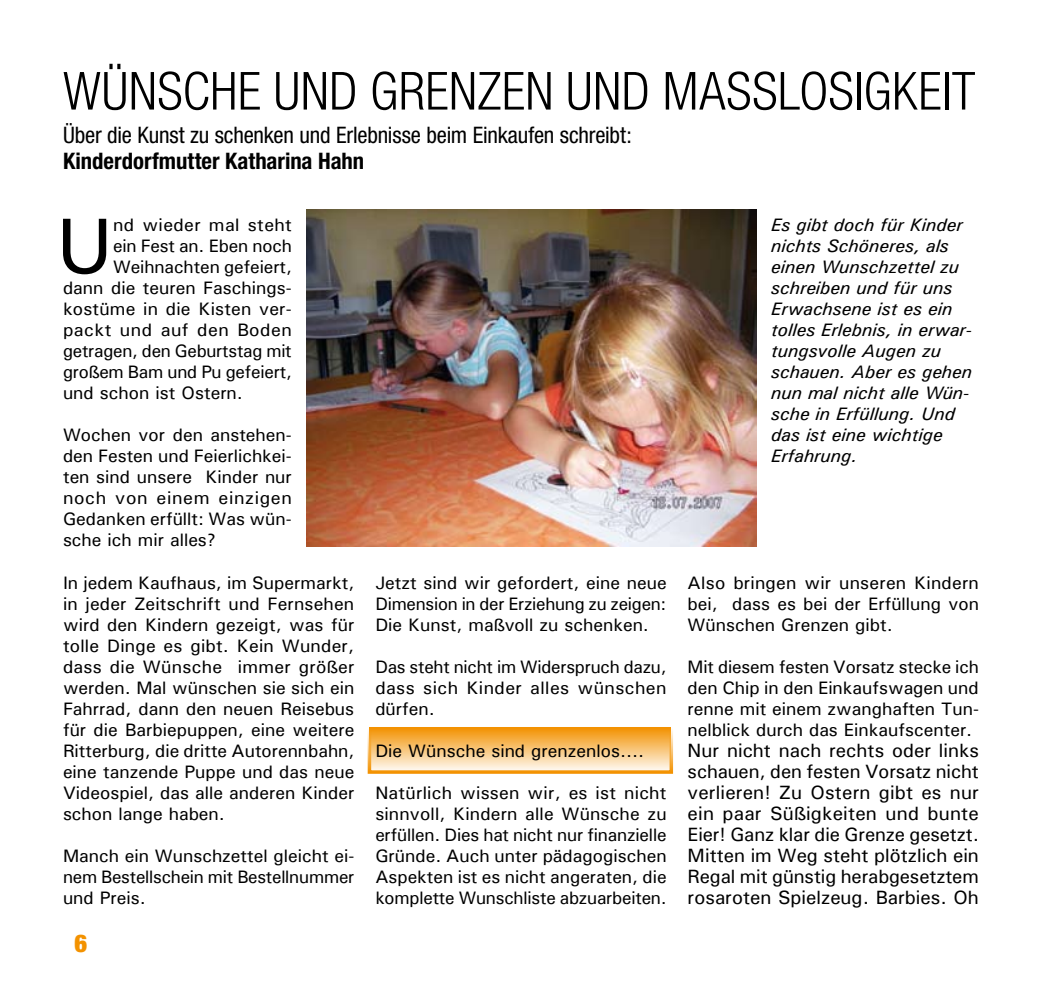
<style>
.page{position:relative;width:1042px;height:993px;background:#fff}
.page>*{position:absolute;margin:0;border:0;box-sizing:border-box;transform-origin:0 0}
.t1{font:500 78.92px "Univers";color:#000}
.t2{font:300 condensed 52.5px "Helvetica Neue";letter-spacing:.01em;color:#000}
.t3{font:900 condensed 24.5px "Helvetica Neue";color:#f39200}
.t4{font:condensed 22.75px "Helvetica Neue";letter-spacing:-.01em;color:#000}
.t5{font:700 condensed 22.75px "Helvetica Neue";color:#000}
.t6{font:500 19.25px/21px "Univers";color:#000;text-align:justify}
.t7{font:500 18.03px/21px "Univers";color:#000;text-align:justify}
.t8{font:italic 500 18.03px/21px "Univers";color:#000}
.t9{font:500 18.03px "Univers";letter-spacing:.025em;color:#000}
.t10{font:500 18.03px "Univers";letter-spacing:.02em;color:#000}
</style>
<div class="page">
<svg style="left:373px;top:730px;width:295px;height:38px;background:#f8c477"></svg>
<div style="left:368px;top:725px;width:305px;height:48px;border:4px solid #f39200"></div>
<img style="left:307px;top:210px;width:449px;height:336px">
<h2 class="t2" style="left:63px;top:61px;width:914px">WÜNSCHE UND GRENZEN UND MASSLOSIGKEIT</h2>
<p class="t4" style="left:63px;top:122px;width:570px">Über die Kunst zu schenken und Erlebnisse beim Einkaufen schreibt:</p>
<p class="t5" style="left:63px;top:147px;width:303px">Kinderdorfmutter Katharina Hahn</p>
<h1 class="t1" style="left:56px;top:195px;width:58px">U</h1>
<p class="t10" style="left:113px;top:213px;width:180px">nd wieder mal steht</p>
<p class="t7" style="left:113px;top:235px;width:180px">ein Fest an. Eben noch</p>
<p class="t7" style="left:113px;top:256px;width:180px">Weihnachten gefeiert,</p>
<p class="t7" style="left:63px;top:277px;width:230px">dann die teuren Faschings-</p>
<p class="t7" style="left:63px;top:298px;width:230px">kostüme in die Kisten ver-</p>
<p class="t9" style="left:63px;top:318px;width:230px">packt und auf den Boden</p>
<p class="t7" style="left:63px;top:340px;width:230px">getragen, den Geburtstag mit</p>
<p class="t7" style="left:63px;top:361px;width:230px">großem Bam und Pu gefeiert,</p>
<p class="t7" style="left:63px;top:382px;width:181px">und schon ist Ostern.</p>
<p class="t7" style="left:63px;top:424px;width:230px">Wochen vor den anstehen&shy;den Festen und Feierlichkei&shy;ten sind unsere Kinder nur noch von einem einzigen Gedanken erfüllt: Was wün&shy;sche ich mir alles?</p>
<p class="t7" style="left:63px;top:571px;width:293px">In jedem Kaufhaus, im Supermarkt, in jeder Zeitschrift und Fernsehen wird den Kindern gezeigt, was für tolle Dinge es gibt. Kein Wunder, dass die Wünsche immer größer werden. Mal wünschen sie sich ein Fahrrad, dann den neuen Reisebus für die Barbiepuppen, eine weitere Ritterburg, die dritte Autorennbahn, eine tanzende Puppe und das neue Videospiel, das alle anderen Kinder schon lange haben.</p>
<p class="t7" style="left:63px;top:844px;width:293px">Manch ein Wunschzettel gleicht ei&shy;nem Bestellschein mit Bestellnummer und Preis.</p>
<h3 class="t3" style="left:74px;top:927px;width:14px">6</h3>
<p class="t7" style="left:375px;top:571px;width:293px">Jetzt sind wir gefordert, eine neue Dimension in der Erziehung zu zeigen:<br>Die Kunst, maßvoll zu schenken.</p>
<p class="t7" style="left:375px;top:655px;width:293px">Das steht nicht im Widerspruch dazu, dass sich Kinder alles wünschen dürfen.</p>
<p class="t7" style="left:375px;top:739px;width:270px">Die Wünsche sind grenzenlos....</p>
<p class="t7" style="left:375px;top:781px;width:293px">Natürlich wissen wir, es ist nicht sinnvoll, Kindern alle Wünsche zu erfüllen. Dies hat nicht nur finanzielle Gründe. Auch unter pädagogischen Aspekten ist es nicht angeraten, die komplette Wunschliste abzuarbeiten.</p>
<p class="t8" style="left:771px;top:214px;width:203px">Es gibt doch für Kinder nichts Schöneres, als einen Wunschzettel zu schreiben und für uns<br>Erwachsene ist es ein tolles Erlebnis, in erwar&shy;tungsvolle Augen zu schauen. Aber es gehen nun mal nicht alle Wün&shy;sche in Erfüllung. Und das ist eine wichtige<br>Erfahrung.</p>
<p class="t7" style="left:687px;top:571px;width:293px">Also bringen wir unseren Kindern bei, dass es bei der Erfüllung von Wünschen Grenzen gibt.</p>
<p class="t7" style="left:687px;top:655px;width:293px">Mit diesem festen Vorsatz stecke ich den Chip in den Einkaufswagen und renne mit einem zwanghaften Tun&shy;nelblick durch das Einkaufscenter.</p>
<p class="t6" style="left:687px;top:738px;width:293px">Nur nicht nach rechts oder links schauen, den festen Vorsatz nicht verlieren! Zu Ostern gibt es nur ein paar Süßigkeiten und bunte Eier! Ganz klar die Grenze gesetzt.<br>Mitten im Weg steht plötzlich ein Regal mit günstig herabgesetztem rosaroten Spielzeug. Barbies. Oh</p>
</div>
